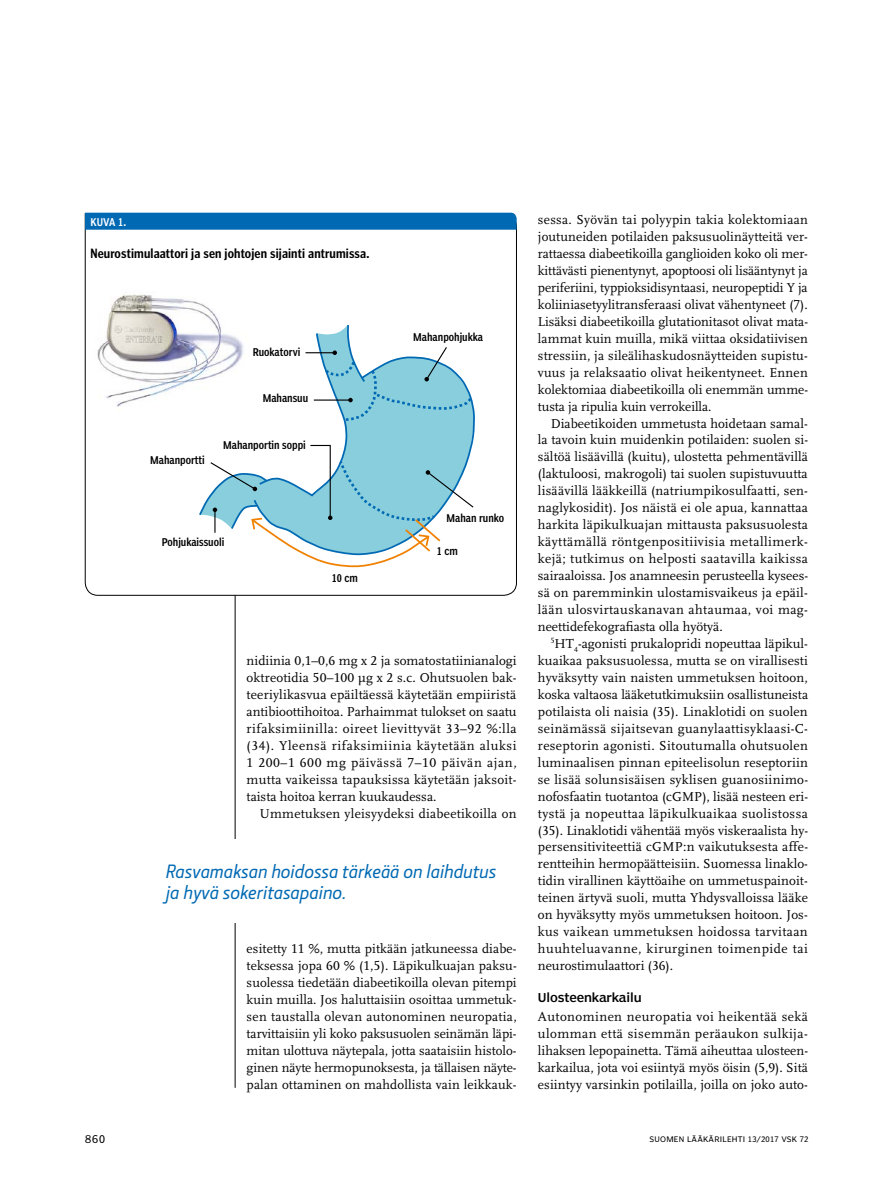
<style>
.page{position:relative;width:893px;height:1191px;background:#fff}
.page>*{position:absolute;margin:0;border:0;box-sizing:border-box;transform-origin:0 0}
.t1{font:italic 500 19.5px/21px "Section";color:#0069b3}
.t2{font:13.5px/17px "Scala LF";letter-spacing:.01em;color:#000;text-align:justify}
.t3{font:700 13.5px "Poynter Gothic Text Cond";letter-spacing:.01em;color:#000}
.t4{font:12px "Poynter Agate Two";letter-spacing:-.01em;color:#000}
.t5{font:10.5px "Poynter Agate Two Comp";color:#000}
.t6{font:10.5px "Poynter Agate Two Comp";color:#fff}
.t7{font:10.5px "Poynter Agate Zero";color:#000}
.t8{font:7.5px "Poynter Agate Zero";letter-spacing:.03em;color:#000}
</style>
<div class="page">
<hr style="left:235px;top:579px;width:1px;height:508px;background:#000">
<div style="left:166px;top:840px;width:339px;height:83px;background:#fff"></div>
<svg style="left:85px;top:230px;width:432px;height:365px"></svg>
<div style="left:85px;top:213px;width:432px;height:17px;background:#0069b3"></div>
<img style="left:88px;top:287px;width:163px;height:126px">
<svg style="left:198px;top:323px;width:277px;height:246px"></svg>
<p class="t6" style="left:85px;top:212px;width:6px">Liit</p>
<p class="t6" style="left:103px;top:212px;width:18px">e 2.</p>
<p class="t6" style="left:90px;top:215px;width:8px">KUVA</p>
<p class="t6" style="left:118px;top:215px;width:9px">1.</p>
<p class="t3" style="left:90px;top:245px;width:281px">Neurostimulaattori ja sen johtojen sijainti antrumissa.</p>
<p class="t5" style="left:253px;top:345px;width:49px">Ruokatorvi</p>
<p class="t5" style="left:150px;top:453px;width:56px">Mahanportti</p>
<p class="t5" style="left:263px;top:392px;width:47px">Mahansuu</p>
<p class="t5" style="left:223px;top:439px;width:84px">Mahanportin soppi</p>
<p class="t5" style="left:162px;top:536px;width:64px">Pohjukaissuoli</p>
<p class="t5" style="left:332px;top:572px;width:28px">10 cm</p>
<p class="t5" style="left:413px;top:331px;width:71px">Mahanpohjukka</p>
<p class="t5" style="left:446px;top:511px;width:59px">Mahan runko</p>
<p class="t5" style="left:437px;top:544px;width:22px">1 cm</p>
<p class="t2" style="left:247px;top:652px;width:272px">nidiinia 0,1–0,6 mg x 2 ja somatostatiinianalogi oktreotidia 50–100 µg x 2 s.c. Ohutsuolen bak&shy;teeriylikasvua epäiltäessä käytetään empiiristä antibioottihoitoa. Parhaimmat tulokset on saatu rifaksimiinilla: oireet lievittyvät 33–92 %:lla (34). Yleensä rifaksimiinia käytetään aluksi 1 200–1 600 mg päivässä 7–10 päivän ajan, mutta vaikeissa tapauksissa käytetään jaksoit&shy;taista hoitoa kerran kuukaudessa.</p>
<p class="t2" style="left:259px;top:805px;width:259px">Ummetuksen yleisyydeksi diabeetikoilla on</p>
<h1 class="t1" style="left:166px;top:861px;width:332px">Rasvamaksan hoidossa tärkeää on laihdutus ja hyvä sokeritasapaino.</h1>
<p class="t2" style="left:247px;top:940px;width:272px">esitetty 11 %, mutta pitkään jatkuneessa diabe&shy;teksessa jopa 60 % (1,5). Läpikulkuajan paksu&shy;suolessa tiedetään diabeetikoilla olevan pitempi kuin muilla. Jos haluttaisiin osoittaa ummetuk&shy;sen taustalla olevan autonominen neuropatia, tarvittaisiin yli koko paksusuolen seinämän läpi&shy;mitan ulottuva näytepala, jotta saataisiin histolo&shy;ginen näyte hermopunoksesta, ja tällaisen näyte&shy;palan ottaminen on mahdollista vain leikkauk-</p>
<p class="t2" style="left:538px;top:211px;width:272px">sessa. Syövän tai polyypin takia kolektomiaan joutuneiden potilaiden paksusuolinäytteitä ver&shy;rattaessa diabeetikoilla ganglioiden koko oli mer&shy;kittävästi pienentynyt, apoptoosi oli lisääntynyt ja periferiini, typpioksidisyntaasi, neuropeptidi Y ja koliiniasetyylitransferaasi olivat vähentyneet (7).<br>Lisäksi diabeetikoilla glutationitasot olivat mata&shy;lammat kuin muilla, mikä viittaa oksidatiivisen stressiin, ja sileälihaskudosnäytteiden supistu&shy;vuus ja relaksaatio olivat heikentyneet. Ennen kolektomiaa diabeetikoilla oli enemmän umme&shy;tusta ja ripulia kuin verrokeilla.</p>
<p class="t2" style="left:538px;top:415px;width:272px;text-indent:13px">Diabeetikoiden ummetusta hoidetaan samal&shy;la tavoin kuin muidenkin potilaiden: suolen si&shy;sältöä lisäävillä (kuitu), ulostetta pehmentävillä (laktuloosi, makrogoli) tai suolen supistuvuutta lisäävillä lääkkeillä (natriumpikosulfaatti, sen&shy;naglykosidit). Jos näistä ei ole apua, kannattaa harkita läpikulkuajan mittausta paksusuolesta käyttämällä röntgenpositiivisia metallimerk&shy;kejä; tutkimus on helposti saatavilla kaikissa sairaaloissa. Jos anamneesin perusteella kysees&shy;sä on paremminkin ulostamisvaikeus ja epäil&shy;lään ulosvirtauskanavan ahtaumaa, voi mag&shy;neettidefekografiasta olla hyötyä.</p>
<p class="t2" style="left:538px;top:635px;width:272px;text-indent:13px"><sup>5</sup>HT<sub>4</sub>-agonisti prukalopridi nopeuttaa läpikul&shy;kuaikaa paksusuolessa, mutta se on virallisesti hyväksytty vain naisten ummetuksen hoitoon, koska valtaosa lääketutkimuksiin osallistuneista potilaista oli naisia (35). Linaklotidi on suolen seinämässä sijaitsevan guanylaattisyklaasi-C&shy;reseptorin agonisti. Sitoutumalla ohutsuolen luminaalisen pinnan epiteelisolun reseptoriin se lisää solunsisäisen syklisen guanosiinimo&shy;nofosfaatin tuotantoa (cGMP), lisää nesteen eri&shy;tystä ja nopeuttaa läpikulkuaikaa suolistossa (35). Linaklotidi vähentää myös viskeraalista hy&shy;persensitiviteettiä cGMP:n vaikutuksesta affe&shy;rentteihin hermopäätteisiin. Suomessa linaklo&shy;tidin virallinen käyttöaihe on ummetuspainoit&shy;teinen ärtyvä suoli, mutta Yhdysvalloissa lääke on hyväksytty myös ummetuksen hoitoon. Jos&shy;kus vaikean ummetuksen hoidossa tarvitaan huuhteluavanne, kirurginen toimenpide tai neurostimulaattori (36).</p>
<p class="t4" style="left:538px;top:990px;width:105px">Ulosteenkarkailu</p>
<p class="t2" style="left:538px;top:1008px;width:272px">Autonominen neuropatia voi heikentää sekä ulomman että sisemmän peräaukon sulkija&shy;lihaksen lepopainetta. Tämä aiheuttaa ulosteen&shy;karkailua, jota voi esiintyä myös öisin (5,9). Sitä esiintyy varsinkin potilailla, joilla on joko auto-</p>
<p class="t7" style="left:85px;top:1132px;width:22px">860</p>
<p class="t8" style="left:650px;top:1135px;width:160px">SUOMEN LÄÄKÄRILEHTI 13/2017 VSK 72</p>
</div>
